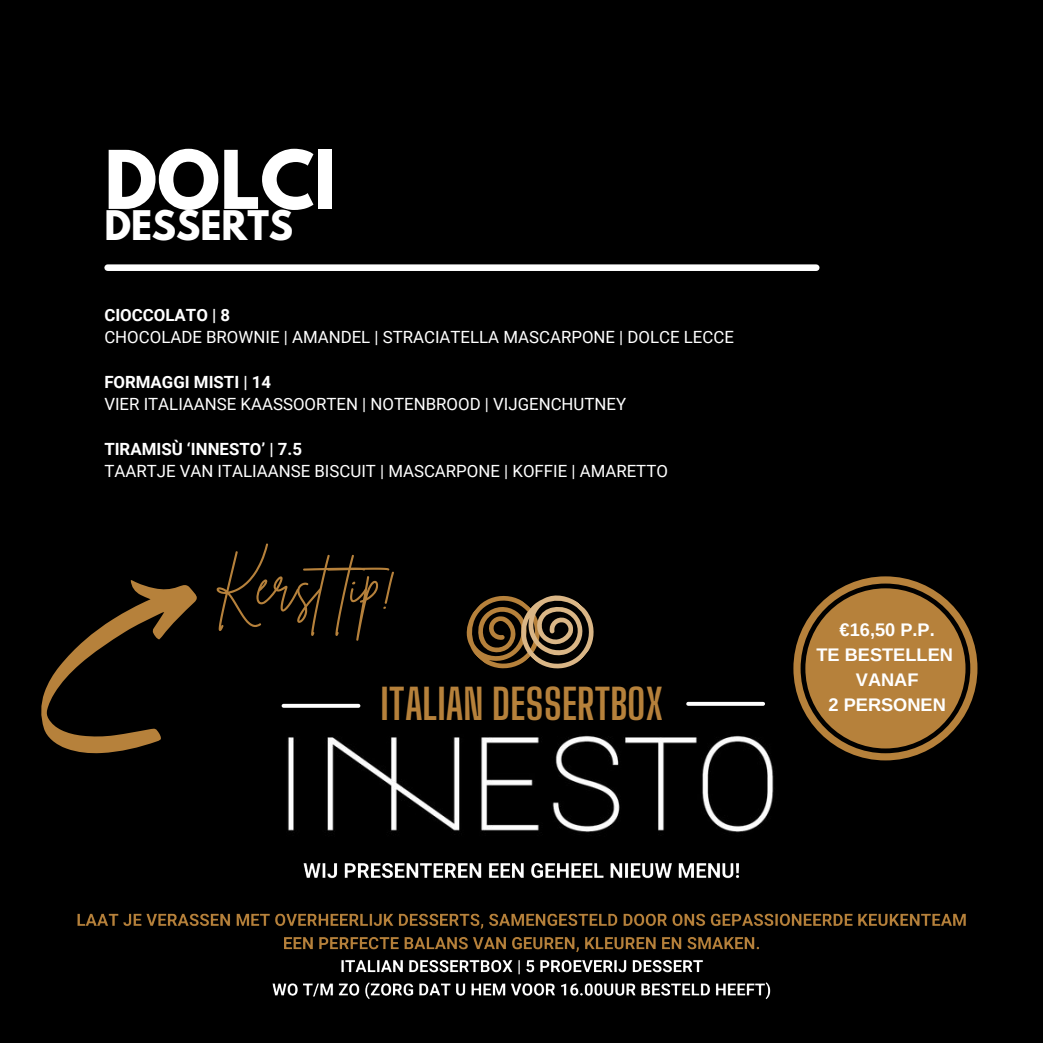
<style>
.page{position:relative;width:1043px;height:1043px;background:#fff}
.page>*{position:absolute;margin:0;border:0;box-sizing:border-box;transform-origin:0 0}
.t1{font:700 71.58px "League Spartan";color:#fff}
.t2{font:55.12px "Brittany Signature";color:#b6813b}
.t3{font:700 41.82px "Big Shoulders Display";color:#b6813b}
.t4{font:700 36.05px "League Spartan";color:#fff}
.t5{font:700 18.2px "Arimo";color:#fff}
.t6{font:16.8px "Roboto";color:#fff}
.t7{font:700 16.8px "Roboto";color:#fff}
</style>
<div class="page">
<div style="left:0;top:0;width:1042px;height:1042px;background:#000"></div>
<div style="left:108px;top:264px;width:708px;height:7px;background:#fff"></div>
<img style="left:287px;top:735px;width:487px;height:98px">
<svg style="left:283px;top:703px;width:75px;height:4px"></svg>
<svg style="left:688px;top:701px;width:74px;height:4px"></svg>
<svg style="left:466px;top:595px;width:128px;height:74px"></svg>
<img style="left:77px;top:863px;width:889px;height:137px">
<svg style="left:793px;top:576px;width:184px;height:184px"></svg>
<div style="left:805px;top:588px;width:160px;height:160px;background:#b6813b;border-radius:50%"></div>
<svg style="left:41px;top:580px;width:156px;height:174px"></svg>
<p class="t1" style="left:104px;top:144px;width:233px">DOLCI</p>
<p class="t4" style="left:104px;top:208px;width:190px">DESSERTS</p>
<p class="t7" style="left:104px;top:305px;width:127px">CIOCCOLATO | 8</p>
<p class="t6" style="left:104px;top:327px;width:631px">CHOCOLADE BROWNIE | AMANDEL | STRACIATELLA MASCARPONE | DOLCE LECCE</p>
<p class="t7" style="left:104px;top:372px;width:168px">FORMAGGI MISTI | 14</p>
<p class="t6" style="left:104px;top:394px;width:523px">VIER ITALIAANSE KAASSOORTEN | NOTENBROOD | VIJGENCHUTNEY</p>
<p class="t7" style="left:104px;top:439px;width:199px">TIRAMISÙ ‘INNESTO’ | 7.5</p>
<p class="t6" style="left:104px;top:461px;width:565px">TAARTJE VAN ITALIAANSE BISCUIT | MASCARPONE | KOFFIE | AMARETTO</p>
<p class="t2" style="left:213px;top:549px;width:193px">Kersttip!</p>
<p class="t3" style="left:380px;top:679px;width:284px">ITALIAN DESSERTBOX</p>
<p class="t5" style="left:839px;top:619px;width:97px">€16,50 P.P.</p>
<p class="t5" style="left:816px;top:644px;width:138px">TE BESTELLEN</p>
<p class="t5" style="left:855px;top:669px;width:64px">VANAF</p>
<p class="t5" style="left:828px;top:694px;width:119px">2 PERSONEN</p>
</div>
